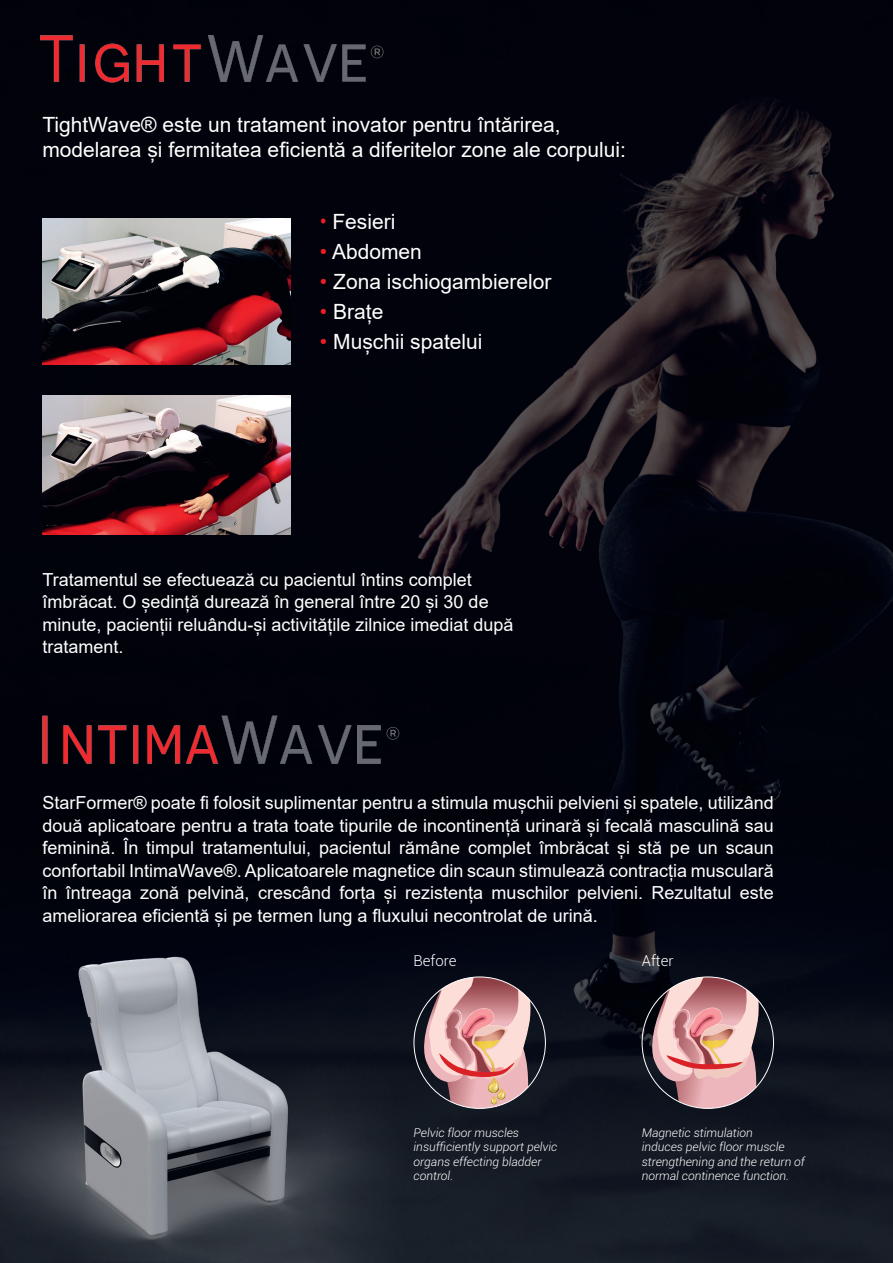
<style>
.page{position:relative;width:893px;height:1263px;background:#fff}
.page>*{position:absolute;margin:0;border:0;box-sizing:border-box;transform-origin:0 0}
.t1{font:21px/25.2px "Arial";color:#fff}
.t2{font:18px/22.5px "Arial";color:#fff}
.t3{font:300 15px "Roboto";color:#fff}
.t4{font:italic 300 12px/14.4px "Roboto";color:#fff}
.s1{font-family:"Roboto";color:#ee1d23}
.s2{color:#ee1d23}
</style>
<div class="page">
<img style="left:0;top:0;width:893px;height:1263px">
<img style="left:0;top:654px;width:1px;height:584px">
<img style="left:42px;top:219px;width:248px;height:146px">
<img style="left:42px;top:395px;width:248px;height:140px">
<svg style="left:648px;top:977px;width:111px;height:131px;background:#b4888a"></svg>
<svg style="left:420px;top:977px;width:111px;height:131px;background:#b18687"></svg>
<img style="left:484px;top:1075px;width:25px;height:31px">
<img style="left:0;top:935px;width:414px;height:328px">
<img style="left:25px;top:706px;width:358px;height:64px">
<img style="left:16px;top:25px;width:353px;height:64px">
<svg style="left:371px;top:46px;width:12px;height:12px"></svg>
<svg style="left:387px;top:727px;width:12px;height:13px"></svg>
<p class="t1" style="left:42px;top:111px;width:585px">TightWave® este un tratament inovator pentru întărirea, modelarea și fermitatea eficientă a diferitelor zone ale corpului:</p>
<p class="t1" style="left:320px;top:209px;width:77px"><span class="s1">•</span> Fesieri</p>
<p class="t1" style="left:320px;top:239px;width:103px"><span class="s2">•</span> Abdomen</p>
<p class="t1" style="left:320px;top:269px;width:233px"><span class="s2">•</span> Zona ischiogambierelor</p>
<p class="t1" style="left:320px;top:299px;width:65px"><span class="s2">•</span> Brațe</p>
<p class="t1" style="left:320px;top:329px;width:164px"><span class="s2">•</span> Mușchii spatelui</p>
<p class="t2" style="left:42px;top:568px;width:473px">Tratamentul se efectuează cu pacientul întins complet îmbrăcat. O ședință durează în general între 20 și 30 de minute, pacienții reluându-și activitățile zilnice imediat după tratament.</p>
<p class="t2" style="left:42px;top:792px;width:733px;text-align:justify">StarFormer® poate fi folosit suplimentar pentru a stimula mușchii pelvieni și spatele, utilizând două aplicatoare pentru a trata toate tipurile de incontinență urinară și fecală masculină sau feminină. În timpul tratamentului, pacientul rămâne complet îmbrăcat și stă pe un scaun confortabil IntimaWave®. Aplicatoarele magnetice din scaun stimulează contracția musculară în întreaga zonă pelvină, crescând forța și rezistența muschilor pelvieni. Rezultatul este ameliorarea eficientă și pe termen lung a fluxului necontrolat de urină.</p>
<p class="t3" style="left:414px;top:950px;width:44px">Before</p>
<p class="t3" style="left:642px;top:950px;width:33px">After</p>
<p class="t4" style="left:414px;top:1125px;width:145px">Pelvic floor muscles insufficiently support pelvic organs effecting bladder control.</p>
<p class="t4" style="left:642px;top:1125px;width:165px">Magnetic stimulation<br>induces pelvic floor muscle strengthening and the return of normal continence function.</p>
</div>
